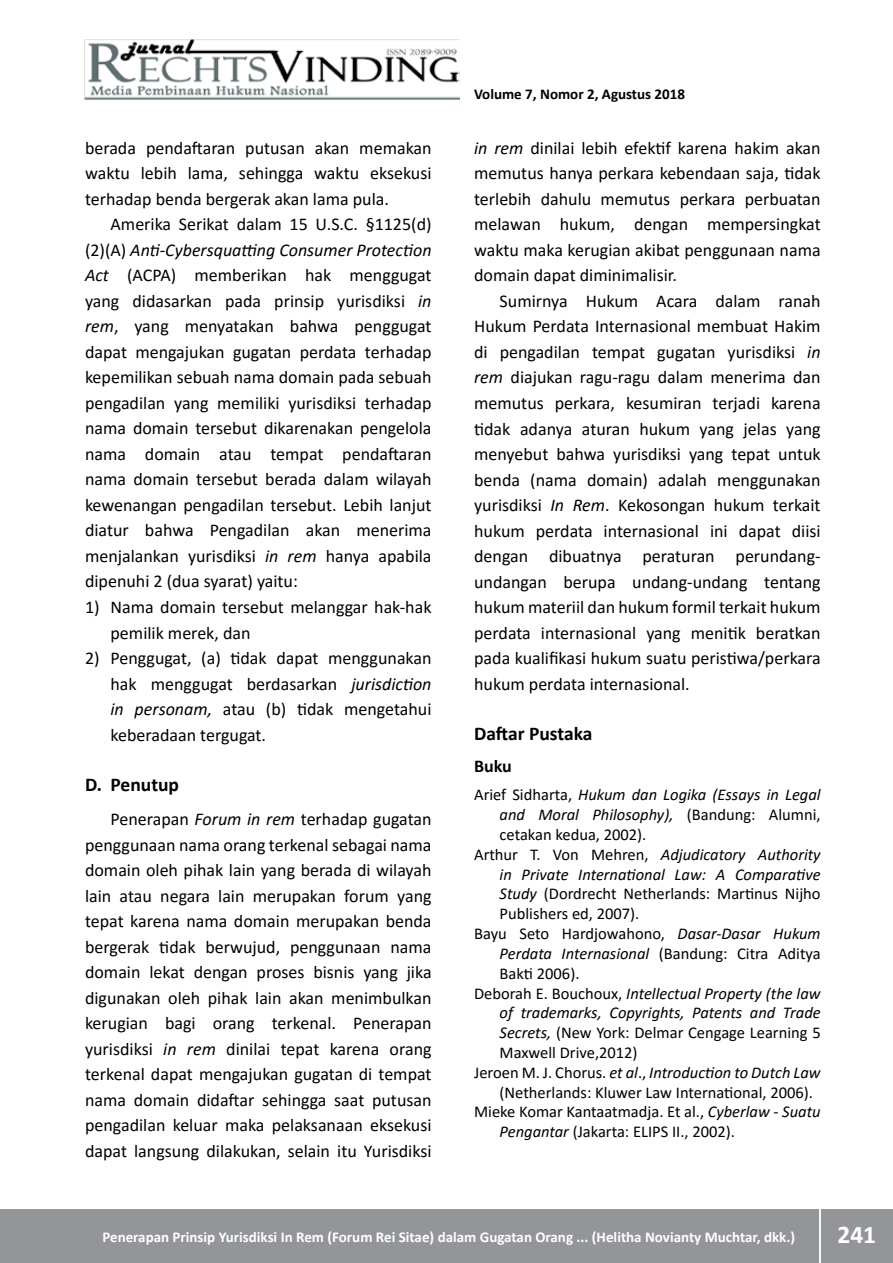
<style>
.page{position:relative;width:893px;height:1263px;background:#fff}
.page>*{position:absolute;margin:0;border:0;box-sizing:border-box;transform-origin:0 0}
.t1{font:700 25.5px "Calibri";color:#fff}
.t2{font:700 19.5px "Calibri";color:#000}
.t3{font:18px/25.5px "Calibri";color:#000;text-align:justify}
.t4{font:700 18px "Calibri";color:#000}
.t5{font:italic 16.5px "Calibri";color:#000}
.t6{font:16.5px "Calibri";color:#000}
.t7{font:700 15px "Calibri";color:#fff}
.t8{font:700 15px "Calibri";color:#000}
.s1{font-style:italic}
.s2{font-style:normal}
</style>
<div class="page">
<div style="left:0;top:1209px;width:893px;height:54px;background:#939598"></div>
<hr style="left:819px;top:1206px;width:2px;height:57px;background:#fff">
<img style="left:85px;top:39px;width:375px;height:60px">
<p class="t3" style="left:85px;top:135px;width:348px">berada pendaftaran putusan akan memakan waktu lebih lama, sehingga waktu eksekusi terhadap benda bergerak akan lama pula.</p>
<p class="t3" style="left:85px;top:211px;width:348px;text-indent:26px">Amerika Serikat dalam 15 U.S.C. §1125(d) (2)(A) <span class="s1">Anti-Cybersquatting Consumer Protection Act</span> (ACPA) memberikan hak menggugat yang didasarkan pada prinsip yurisdiksi <span class="s1">in rem</span>, yang menyatakan bahwa penggugat dapat mengajukan gugatan perdata terhadap kepemilikan sebuah nama domain pada sebuah pengadilan yang memiliki yurisdiksi terhadap nama domain tersebut dikarenakan pengelola nama domain atau tempat pendaftaran nama domain tersebut berada dalam wilayah kewenangan pengadilan tersebut. Lebih lanjut diatur bahwa Pengadilan akan menerima menjalankan yurisdiksi <span class="s1">in rem</span> hanya apabila dipenuhi 2 (dua syarat) yaitu:</p>
<p class="t3" style="left:111px;top:594px;width:323px;text-indent:-26px">1) Nama domain tersebut melanggar hak-hak pemilik merek, dan</p>
<p class="t3" style="left:111px;top:645px;width:323px;text-indent:-26px">2) Penggugat, (a) tidak dapat menggunakan hak menggugat berdasarkan <span class="s1">jurisdiction in personam,</span> atau (b) tidak mengetahui keberadaan tergugat.</p>
<p class="t2" style="left:85px;top:771px;width:96px">D. Penutup</p>
<p class="t3" style="left:85px;top:806px;width:348px;text-indent:26px">Penerapan <span class="s1">Forum in rem</span> terhadap gugatan penggunaan nama orang terkenal sebagai nama domain oleh pihak lain yang berada di wilayah lain atau negara lain merupakan forum yang tepat karena nama domain merupakan benda bergerak tidak berwujud, penggunaan nama domain lekat dengan proses bisnis yang jika digunakan oleh pihak lain akan menimbulkan kerugian bagi orang terkenal. Penerapan yurisdiksi <span class="s1">in rem</span> dinilai tepat karena orang terkenal dapat mengajukan gugatan di tempat nama domain didaftar sehingga saat putusan pengadilan keluar maka pelaksanaan eksekusi dapat langsung dilakukan, selain itu Yurisdiksi</p>
<p class="t8" style="left:474px;top:84px;width:212px">Volume 7, Nomor 2, Agustus 2018</p>
<p class="t3" style="left:474px;top:135px;width:348px"><span class="s1">in rem</span> dinilai lebih efektif karena hakim akan memutus hanya perkara kebendaan saja, tidak terlebih dahulu memutus perkara perbuatan melawan hukum, dengan mempersingkat waktu maka kerugian akibat penggunaan nama domain dapat diminimalisir.</p>
<p class="t3" style="left:474px;top:288px;width:348px;text-indent:26px">Sumirnya Hukum Acara dalam ranah Hukum Perdata Internasional membuat Hakim di pengadilan tempat gugatan yurisdiksi <span class="s1">in rem</span> diajukan ragu-ragu dalam menerima dan memutus perkara, kesumiran terjadi karena tidak adanya aturan hukum yang jelas yang menyebut bahwa yurisdiksi yang tepat untuk benda (nama domain) adalah menggunakan yurisdiksi <span class="s1">In Rem</span>. Kekosongan hukum terkait hukum perdata internasional ini dapat diisi dengan dibuatnya peraturan perundang&shy;undangan berupa undang-undang tentang hukum materiil dan hukum formil terkait hukum perdata internasional yang menitik beratkan pada kualifikasi hukum suatu peristiwa/perkara hukum perdata internasional.</p>
<p class="t2" style="left:474px;top:720px;width:120px">Daftar Pustaka</p>
<p class="t4" style="left:474px;top:753px;width:39px">Buku</p>
<p class="t5" style="left:474px;top:783px;width:348px"><span class="s2">Arief Sidharta,</span> Hukum dan Logika (Essays in Legal</p>
<p class="t5" style="left:500px;top:803px;width:323px">and Moral Philosophy), <span class="s2">(Bandung: Alumni,</span></p>
<p class="t6" style="left:500px;top:823px;width:148px">cetakan kedua, 2002).</p>
<p class="t5" style="left:474px;top:843px;width:348px"><span class="s2">Arthur T. Von Mehren,</span> Adjudicatory Authority</p>
<p class="t5" style="left:500px;top:863px;width:323px">in Private International Law: A Comparative</p>
<p class="t6" style="left:500px;top:882px;width:323px"><span class="s1">Study</span> (Dordrecht Netherlands: Martinus Nijho</p>
<p class="t6" style="left:500px;top:902px;width:141px">Publishers ed, 2007).</p>
<p class="t6" style="left:474px;top:922px;width:348px">Bayu Seto Hardjowahono, <span class="s1">Dasar-Dasar Hukum</span></p>
<p class="t5" style="left:500px;top:942px;width:323px">Perdata Internasional <span class="s2">(Bandung: Citra Aditya</span></p>
<p class="t6" style="left:500px;top:962px;width:81px">Bakti 2006).</p>
<p class="t5" style="left:474px;top:981px;width:348px"><span class="s2">Deborah E. Bouchoux,</span> Intellectual Property (the law</p>
<p class="t5" style="left:500px;top:1001px;width:323px">of trademarks, Copyrights, Patents and Trade</p>
<p class="t6" style="left:500px;top:1021px;width:323px"><span class="s1">Secrets,</span> (New York: Delmar Cengage Learning 5</p>
<p class="t6" style="left:500px;top:1041px;width:139px">Maxwell Drive,2012)</p>
<p class="t5" style="left:474px;top:1061px;width:348px"><span class="s2">Jeroen M. J. Chorus.</span> et al<span class="s2">.,</span> Introduction to Dutch Law</p>
<p class="t6" style="left:500px;top:1080px;width:315px">(Netherlands: Kluwer Law International, 2006).</p>
<p class="t6" style="left:474px;top:1100px;width:348px">Mieke Komar Kantaatmadja. Et al., <span class="s1">Cyberlaw - Suatu</span></p>
<p class="t6" style="left:500px;top:1120px;width:237px"><span class="s1">Pengantar</span> (Jakarta: ELIPS II., 2002).</p>
<p class="t7" style="left:102px;top:1227px;width:694px">Penerapan Prinsip Yurisdiksi In Rem (Forum Rei Sitae) dalam Gugatan Orang ... (Helitha Novianty Muchtar, dkk.)</p>
<h1 class="t1" style="left:837px;top:1216px;width:40px">241</h1>
</div>
